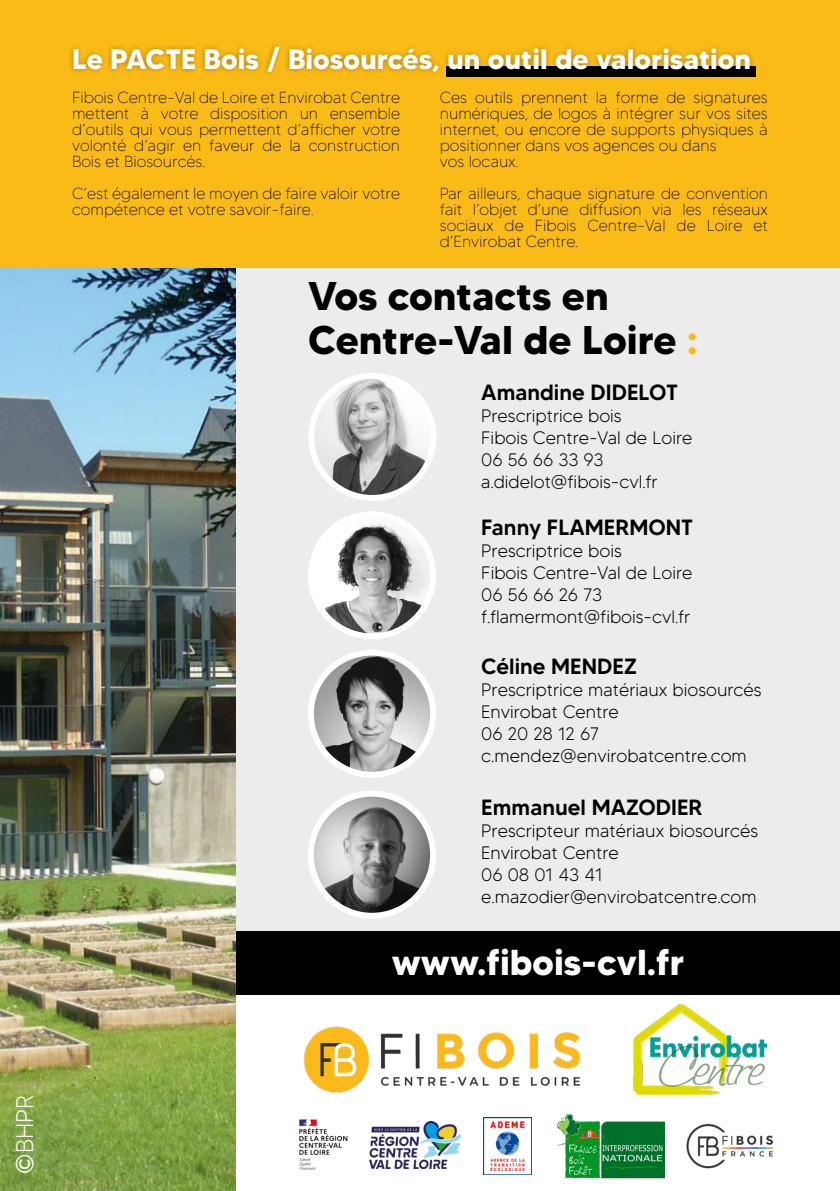
<style>
.page{position:relative;width:840px;height:1191px;background:#fff}
.page>*{position:absolute;margin:0;border:0;box-sizing:border-box;transform-origin:0 0}
.t1{font:700 40px/44px "MADETOMMY";color:#000}
.t2{font:700 36px "MADETOMMY";color:#fff}
.t3{font:700 28px "MADETOMMY";color:#fff}
.t4{font:300 24px "MADETOMMY";color:#fff}
.t5{font:500 22px "MADETOMMY";color:#000}
.t6{font:300 18px/22px "MADETOMMY";color:#000}
.t7{font:100 16px/16px "MADETOMMY";color:#000;text-align:justify}
.s1{color:#fbbb16}
.s2{font-family:"Marianne";font-weight:400}
</style>
<div class="page">
<img style="left:0;top:268px;width:236px;height:923px">
<div style="left:0;top:0;width:839px;height:268px;background:#fbbb16"></div>
<div style="left:68px;top:41px;width:687px;height:37px;background:#000;opacity:.3"></div>
<div style="left:236px;top:268px;width:603px;height:719px;background:#ececec"></div>
<img style="left:304px;top:1026px;width:277px;height:66px">
<img style="left:369px;top:1121px;width:91px;height:47px">
<img style="left:299px;top:1119px;width:49px;height:51px">
<img style="left:483px;top:1117px;width:48px;height:57px">
<img style="left:557px;top:1113px;width:107px;height:65px">
<img style="left:686px;top:1123px;width:88px;height:46px">
<img style="left:311px;top:376px;width:122px;height:122px;border-radius:61px">
<div style="left:308px;top:373px;width:128px;height:128px;border:6px solid #fff;border-radius:50%"></div>
<div style="left:236px;top:931px;width:603px;height:64px;background:#000"></div>
<img style="left:633px;top:1005px;width:133px;height:89px">
<img style="left:311px;top:793px;width:122px;height:122px;border-radius:61px">
<div style="left:308px;top:790px;width:128px;height:128px;border:6px solid #fff;border-radius:50%"></div>
<img style="left:311px;top:652px;width:122px;height:122px;border-radius:61px">
<div style="left:308px;top:649px;width:128px;height:128px;border:6px solid #fff;border-radius:50%"></div>
<img style="left:311px;top:514px;width:122px;height:122px;border-radius:61px">
<div style="left:308px;top:511px;width:128px;height:128px;border:6px solid #fff;border-radius:50%"></div>
<h3 class="t3" style="left:72px;top:42px;width:680px">Le PACTE Bois / Biosourcés, un outil de valorisation</h3>
<p class="t7" style="left:72px;top:90px;width:329px">Fibois Centre-Val de Loire et Envirobat Centre mettent à votre disposition un ensemble d’outils qui vous permettent d’afficher votre volonté d’agir en faveur de la construction Bois et Biosourcés.</p>
<p class="t7" style="left:72px;top:186px;width:329px">C’est également le moyen de faire valoir votre compétence et votre savoir-faire.</p>
<p class="t7" style="left:439px;top:90px;width:329px;text-align:left">Ces outils prennent la forme de signatures numériques, de logos à intégrer sur vos sites internet, ou encore de supports physiques à positionner dans vos agences ou dans<br>vos locaux.</p>
<p class="t7" style="left:439px;top:186px;width:329px">Par ailleurs, chaque signature de convention fait l’objet d’une diffusion via les réseaux sociaux de Fibois Centre-Val de Loire et d’Envirobat Centre.</p>
<h1 class="t1" style="left:308px;top:274px;width:391px">Vos contacts en<br>Centre-Val de Loire <span class="s1">:</span></h1>
<h3 class="t5" style="left:481px;top:378px;width:198px">Amandine DIDELOT</h3>
<p class="t6" style="left:481px;top:404px;width:213px">Prescriptrice bois<br>Fibois Centre-Val de Loire<br>06 56 66 33 93 a.didelot@fibois-cvl.fr</p>
<h3 class="t5" style="left:481px;top:514px;width:213px">Fanny FLAMERMONT</h3>
<p class="t6" style="left:481px;top:540px;width:213px">Prescriptrice bois<br>Fibois Centre-Val de Loire<br>06 56 66 26 73 f.flamermont@fibois-cvl.fr</p>
<h3 class="t5" style="left:481px;top:652px;width:157px">Céline MENDEZ</h3>
<p class="t6" style="left:481px;top:678px;width:281px">Prescriptrice matériaux biosourcés<br>Envirobat Centre<br>06 20 28 12 67 c.mendez@envirobatcentre.com</p>
<h3 class="t5" style="left:481px;top:793px;width:222px">Emmanuel MAZODIER</h3>
<p class="t6" style="left:481px;top:819px;width:278px">Prescripteur matériaux biosourcés<br>Envirobat Centre<br>06 08 01 43 41 e.mazodier@envirobatcentre.com</p>
<h2 class="t2" style="left:391px;top:939px;width:294px">www.fibois-cvl.fr</h2>
<h3 class="t4" style="left:10px;top:1173px;width:80px;rotate:-90deg"><span class="s2">©</span>BHPR</h3>
</div>
